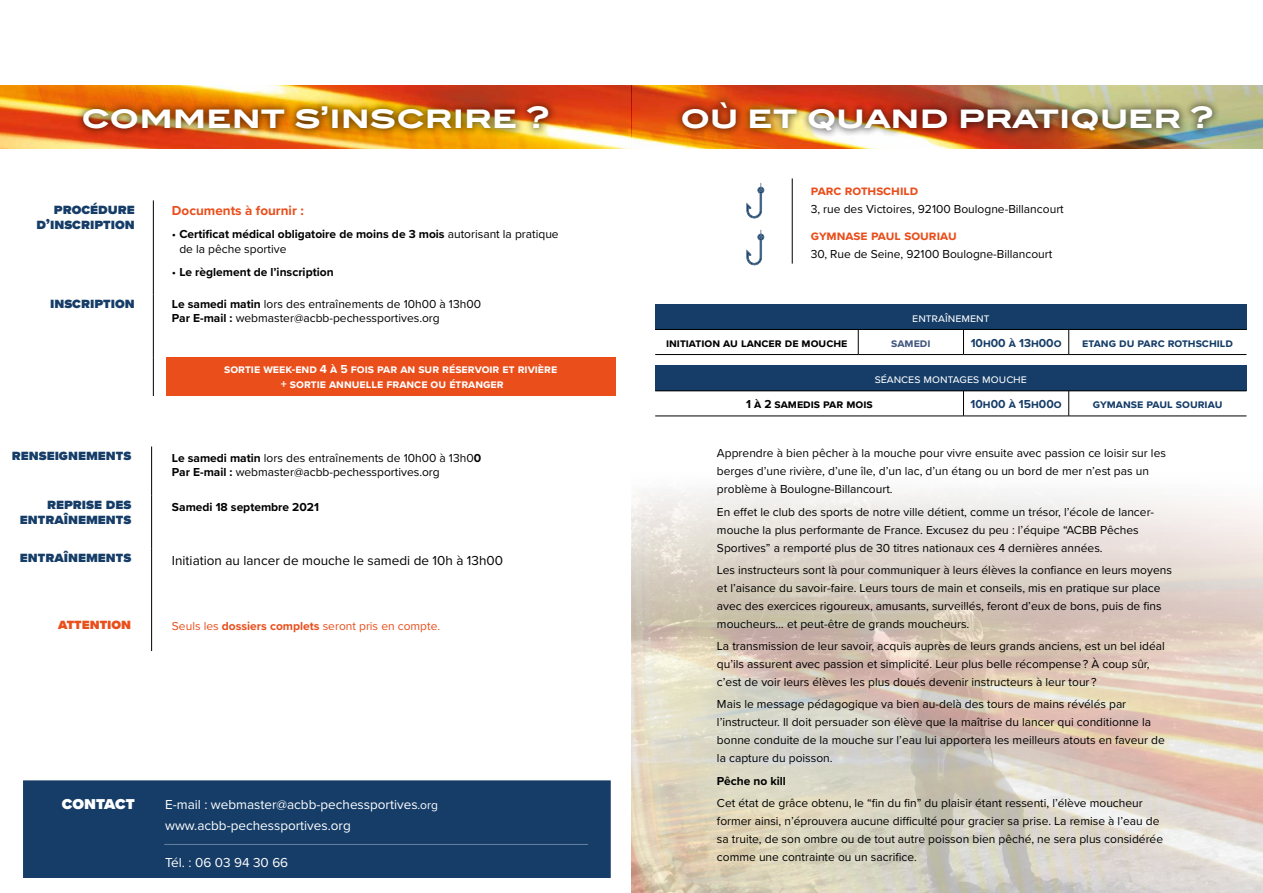
<style>
.page{position:relative;width:1263px;height:893px;background:#fff}
.page>*{position:absolute;margin:0;border:0;box-sizing:border-box;transform-origin:0 0}
.t1{font:700 30px "Blair ITC Std";color:#fff}
.t2{font:900 18px "Proxima Nova";color:#fff}
.t3{font:900 15px/15px "Proxima Nova";color:#153d68;text-align:right}
.t4{font:900 15px "Proxima Nova";color:#e94e1b}
.t5{font:13.5px/20.5px "Proxima Nova";color:#fff}
.t6{font:700 13.5px "Proxima Nova";color:#e94e1b}
.t7{font:13.5px "Proxima Nova";color:#000}
.t8{font:12px/18px "Proxima Nova";color:#000}
.t9{font:700 12px/14.4px "Proxima Nova";color:#000}
.t10{font:700 12px/14.4px "Proxima Nova";color:#fff;text-align:center}
.t11{font:700 12px "Proxima Nova";color:#153d68}
.t12{font:12px "Proxima Nova";color:#e94e1b}
.t13{font:12px "Proxima Nova";color:#fff}
.t14{font:700 12px "Proxima Nova";color:#44577f}
.s1{font-weight:400}
.s2{font-weight:700}
.s3{font-size:12px}
</style>
<div class="page">
<div style="left:655px;top:304px;width:591px;height:25px;background:#153d68"></div>
<hr style="left:655px;top:329px;width:203px;height:1px;background:#000">
<hr style="left:858px;top:329px;width:105px;height:1px;background:#000">
<svg style="left:858px;top:330px;width:1px;height:24px"></svg>
<hr style="left:963px;top:329px;width:106px;height:1px;background:#000">
<svg style="left:963px;top:330px;width:1px;height:24px"></svg>
<hr style="left:1069px;top:329px;width:177px;height:1px;background:#000">
<hr style="left:655px;top:354px;width:203px;height:1px;background:#000">
<hr style="left:858px;top:354px;width:105px;height:1px;background:#000">
<hr style="left:963px;top:354px;width:106px;height:1px;background:#000">
<hr style="left:1069px;top:354px;width:177px;height:1px;background:#000">
<svg style="left:1068px;top:330px;width:1px;height:24px"></svg>
<div style="left:655px;top:366px;width:591px;height:25px;background:#153d68"></div>
<hr style="left:655px;top:391px;width:308px;height:1px;background:#000">
<hr style="left:963px;top:391px;width:106px;height:1px;background:#000">
<svg style="left:963px;top:392px;width:1px;height:24px"></svg>
<hr style="left:1069px;top:391px;width:177px;height:1px;background:#000">
<hr style="left:655px;top:416px;width:308px;height:1px;background:#000">
<hr style="left:963px;top:416px;width:106px;height:1px;background:#000">
<hr style="left:1069px;top:416px;width:177px;height:1px;background:#000">
<svg style="left:1068px;top:391px;width:1px;height:25px"></svg>
<img style="left:0;top:85px;width:1263px;height:64px">
<div style="left:75px;top:97px;width:482px;height:41px;background:#000;opacity:.5"></div>
<div style="left:673px;top:93px;width:548px;height:47px;background:#000;opacity:.5"></div>
<hr style="left:792px;top:178px;width:1px;height:86px;background:#000">
<svg style="left:746px;top:183px;width:18px;height:36px"></svg>
<svg style="left:746px;top:230px;width:18px;height:35px"></svg>
<img style="left:631px;top:489px;width:632px;height:404px">
<div style="left:23px;top:781px;width:587px;height:97px;background:#153d68"></div>
<hr style="left:164px;top:844px;width:424px;height:1px;background:#fff">
<div style="left:166px;top:357px;width:449px;height:39px;background:#e94e1b"></div>
<hr style="left:153px;top:200px;width:1px;height:94px;background:#000">
<hr style="left:153px;top:294px;width:1px;height:63px;background:#000">
<hr style="left:153px;top:357px;width:1px;height:39px;background:#000">
<hr style="left:151px;top:446px;width:1px;height:50px;background:#000">
<hr style="left:151px;top:496px;width:1px;height:53px;background:#000">
<hr style="left:151px;top:549px;width:1px;height:65px;background:#000">
<hr style="left:151px;top:614px;width:1px;height:37px;background:#000">
<h1 class="t1" style="left:82px;top:99px;width:470px">COMMENT S’INSCRIRE ?</h1>
<h1 class="t1" style="left:681px;top:99px;width:535px">OÙ ET QUAND PRATIQUER ?</h1>
<p class="t3" style="left:37px;top:201px;width:100px">procédure d’inscription</p>
<p class="t6" style="left:172px;top:201px;width:133px">Documents à fournir :</p>
<p class="t9" style="left:179px;top:227px;width:381px;text-indent:-7px"><span class="s1">•</span> Certificat médical obligatoire de moins de 3 mois <span class="s1">autorisant la pratique de la pêche sportive</span></p>
<p class="t9" style="left:172px;top:264px;width:163px"><span class="s1">•</span> Le règlement de l’inscription</p>
<p class="t3" style="left:50px;top:295px;width:86px">inscription</p>
<p class="t8" style="left:172px;top:296px;width:311px;line-height:14.4px"><span class="s2">Le samedi matin</span> lors des entraînements de 10h00 à 13h00<br><span class="s2">Par E-mail :</span> webmaster@acbb-pechessportives.org</p>
<p class="t10" style="left:224px;top:362px;width:335px">sortie week-end 4 à 5 fois par an sur réservoir et rivière + sortie annuelle france ou étranger</p>
<p class="t3" style="left:12px;top:447px;width:121px">renseignements</p>
<p class="t8" style="left:172px;top:450px;width:311px;line-height:14.4px"><span class="s2">Le samedi matin</span> lors des entraînements de 10h00 à 13h0<span class="s2">0<br>Par E-mail :</span> webmaster@acbb-pechessportives.org</p>
<p class="t3" style="left:20px;top:496px;width:113px">reprise des entraînements</p>
<p class="t9" style="left:172px;top:500px;width:149px">Samedi 18 septembre 2021</p>
<p class="t3" style="left:20px;top:549px;width:113px">entraînements</p>
<p class="t7" style="left:172px;top:551px;width:333px">Initiation au lancer de mouche le samedi de 10h à 13h00</p>
<p class="t4" style="left:58px;top:613px;width:75px">attention</p>
<p class="t12" style="left:172px;top:617px;width:270px">Seuls les <span class="s2">dossiers complets</span> seront pris en compte.</p>
<h2 class="t2" style="left:62px;top:790px;width:74px">contact</h2>
<p class="t5" style="left:165px;top:794px;width:274px">E-mail : webmaster@acbb-pechessportives<span class="s3">.org </span>www.acbb-pechessportives.org</p>
<p class="t5" style="left:165px;top:852px;width:125px">Tél. : 06 03 94 30 66</p>
<p class="t6" style="left:811px;top:181px;width:109px">parc rothschild</p>
<p class="t8" style="left:811px;top:200px;width:255px">3, rue des Victoires, 92100 Boulogne-Billancourt</p>
<p class="t6" style="left:811px;top:225px;width:148px">gymnase paul souriau</p>
<p class="t8" style="left:811px;top:244px;width:243px">30, Rue de Seine, 92100 Boulogne-Billancourt</p>
<p class="t13" style="left:912px;top:309px;width:79px">entraînement</p>
<p class="t9" style="left:666px;top:335px;width:183px">initiation au lancer de mouche</p>
<p class="t14" style="left:891px;top:334px;width:41px">samedi</p>
<p class="t11" style="left:971px;top:334px;width:92px">10h00 à 13h00o</p>
<p class="t11" style="left:1082px;top:334px;width:152px">etang du parc rothschild</p>
<p class="t13" style="left:875px;top:370px;width:154px">séances montages mouche</p>
<p class="t9" style="left:746px;top:397px;width:128px">1 à 2 samedis par mois</p>
<p class="t11" style="left:970px;top:395px;width:93px">10h00 à 15h00o</p>
<p class="t11" style="left:1093px;top:395px;width:131px">gymanse paul souriau</p>
<p class="t8" style="left:717px;top:444px;width:450px">Apprendre à bien pêcher à la mouche pour vivre ensuite avec passion ce loisir sur les berges d’une rivière, d’une île, d’un lac, d’un étang ou un bord de mer n’est pas un problème à Boulogne-Billancourt.</p>
<p class="t8" style="left:717px;top:502px;width:439px">En effet le club des sports de notre ville détient, comme un trésor, l’école de lancer&shy;mouche la plus performante de France. Excusez du peu : l’équipe “ACBB Pêches<br>Sportives” a remporté plus de 30 titres nationaux ces 4 dernières années.</p>
<p class="t8" style="left:717px;top:560px;width:456px">Les instructeurs sont là pour communiquer à leurs élèves la confiance en leurs moyens et l’aisance du savoir-faire. Leurs tours de main et conseils, mis en pratique sur place avec des exercices rigoureux, amusants, surveillés, feront d’eux de bons, puis de fins moucheurs… et peut-être de grands moucheurs.</p>
<p class="t8" style="left:717px;top:637px;width:449px">La transmission de leur savoir, acquis auprès de leurs grands anciens, est un bel idéal qu’ils assurent avec passion et simplicité. Leur plus belle récompense ? À coup sûr, c’est de voir leurs élèves les plus doués devenir instructeurs à leur tour ?</p>
<p class="t8" style="left:717px;top:695px;width:449px">Mais le message pédagogique va bien au-delà des tours de mains révélés par l’instructeur. Il doit persuader son élève que la maîtrise du lancer qui conditionne la bonne conduite de la mouche sur l’eau lui apportera les meilleurs atouts en faveur de la capture du poisson.</p>
<p class="t9" style="left:717px;top:773px;width:71px">Pêche no kill</p>
<p class="t8" style="left:717px;top:793px;width:448px">Cet état de grâce obtenu, le “fin du fin” du plaisir étant ressenti, l’élève moucheur former ainsi, n’éprouvera aucune difficulté pour gracier sa prise. La remise à l’eau de sa truite, de son ombre ou de tout autre poisson bien pêché, ne sera plus considérée comme une contrainte ou un sacrifice.</p>
</div>
